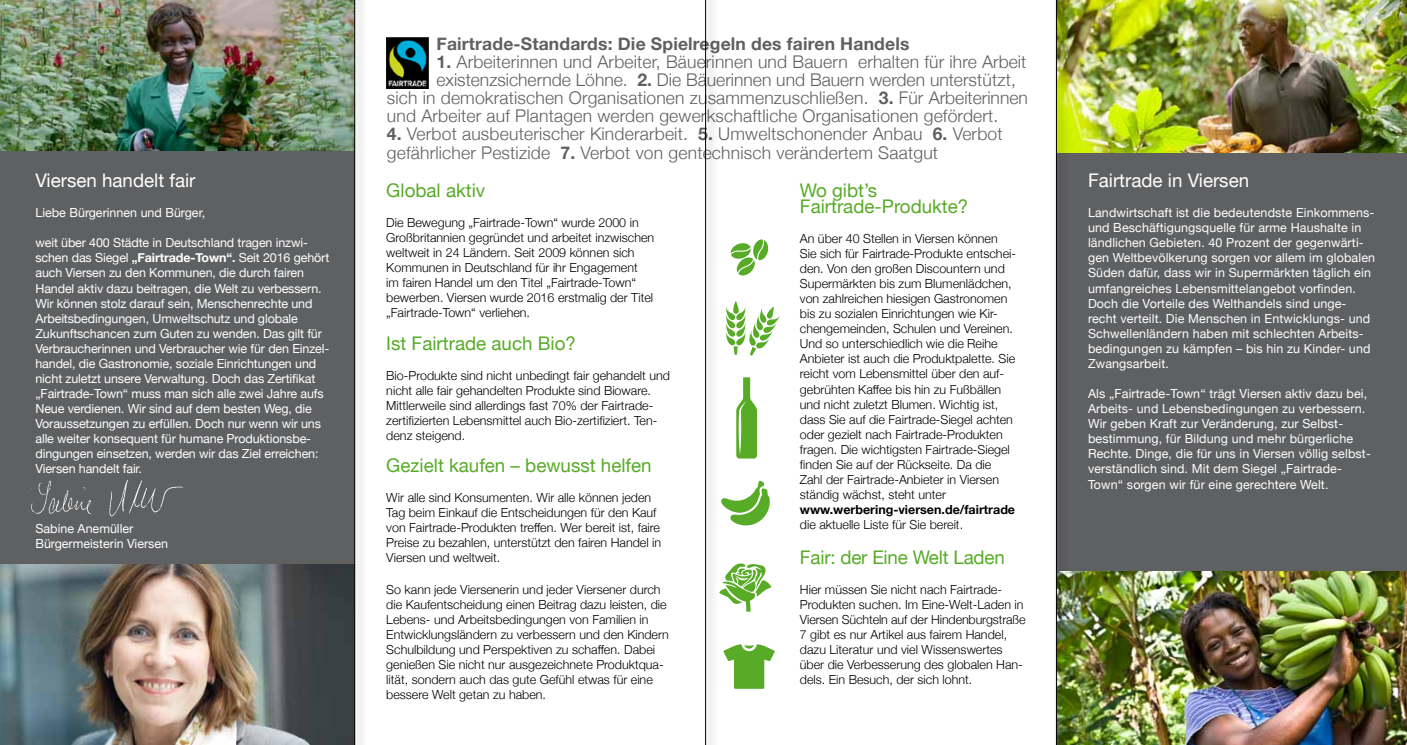
<style>
.page{position:relative;width:1407px;height:745px;background:#fff}
.page>*{position:absolute;margin:0;border:0;box-sizing:border-box;transform-origin:0 0}
.t1{font:18.75px/16.2px "Helvetica Neue";color:#57ab27}
.t2{font:18.75px "Helvetica Neue";color:#fff}
.t3{font:300 17.5px/18.1px "Helvetica Neue";letter-spacing:.01em;color:#5f6062}
.t4{font:700 17.5px "Helvetica Neue";letter-spacing:.01em;color:#5f6062}
.t5{font:300 12.5px/15px "Helvetica Neue";color:#000}
.t6{font:12.5px/15px "Helvetica Neue";color:#fff}
.t7{font:700 12.5px "Helvetica Neue";color:#000}
.s1{font-weight:700}
</style>
<div class="page">
<img style="left:386px;top:38px;width:43px;height:50px">
<div style="left:1056px;top:0;width:351px;height:744px;background:#5f6062"></div>
<img style="left:1069px;top:0;width:338px;height:152px">
<img style="left:1069px;top:571px;width:338px;height:173px">
<svg style="left:736px;top:377px;width:21px;height:81px"></svg>
<svg style="left:730px;top:239px;width:39px;height:37px"></svg>
<svg style="left:719px;top:563px;width:52px;height:48px"></svg>
<svg style="left:726px;top:301px;width:54px;height:55px"></svg>
<svg style="left:721px;top:480px;width:49px;height:45px"></svg>
<svg style="left:723px;top:644px;width:52px;height:44px"></svg>
<div style="left:0;top:0;width:354px;height:744px;background:#5f6062"></div>
<img style="left:0;top:564px;width:352px;height:180px">
<img style="left:31px;top:480px;width:153px;height:37px">
<img style="left:0;top:0;width:352px;height:151px">
<div style="left:352px;top:0;width:16px;height:744px;background:#000;opacity:.77"></div>
<hr style="left:354px;top:0;width:1px;height:744px;background:#000">
<div style="left:1053px;top:0;width:16px;height:744px;background:#000;opacity:.77"></div>
<hr style="left:1056px;top:0;width:1px;height:744px;background:#000">
<div style="left:703px;top:0;width:15px;height:744px;background:#f5f5f5"></div>
<hr style="left:705px;top:0;width:1px;height:744px;background:#000">
<h1 class="t2" style="left:35px;top:167px;width:162px">Viersen handelt fair</h1>
<p class="t6" style="left:35px;top:206px;width:171px">Liebe Bürgerinnen und Bürger,</p>
<p class="t6" style="left:35px;top:236px;width:295px">weit über 400 Städte in Deutschland tragen inzwi&shy;schen das Siegel <span class="s1">„Fairtrade-Town“.</span> Seit 2016 gehört auch Viersen zu den Kommunen, die durch fairen Handel aktiv dazu beitragen, die Welt zu verbessern.<br>Wir können stolz darauf sein, Menschenrechte und Arbeitsbedingungen, Umweltschutz und globale Zukunftschancen zum Guten zu wenden. Das gilt für Verbraucherinnen und Verbraucher wie für den Einzel&shy;handel, die Gastronomie, soziale Einrichtungen und nicht zuletzt unsere Verwaltung. Doch das Zertifikat „Fairtrade-Town“ muss man sich alle zwei Jahre aufs Neue verdienen. Wir sind auf dem besten Weg, die Voraussetzungen zu erfüllen. Doch nur wenn wir uns alle weiter konsequent für humane Produktionsbe&shy;dingungen einsetzen, werden wir das Ziel erreichen:<br>Viersen handelt fair.</p>
<p class="t6" style="left:35px;top:521px;width:134px">Sabine Anemüller<br>Bürgermeisterin Viersen</p>
<h2 class="t4" style="left:436px;top:30px;width:474px">Fairtrade-Standards: Die Spielregeln des fairen Handels</h2>
<h2 class="t3" style="left:436px;top:51px;width:591px"><span class="s1">1.</span> Arbeiterinnen und Arbeiter, Bäuerinnen und Bauern erhalten für ihre Arbeit</h2>
<h2 class="t3" style="left:436px;top:70px;width:581px">existenzsichernde Löhne. <span class="s1">2.</span> Die Bäuerinnen und Bauern werden unterstützt,</h2>
<h2 class="t3" style="left:387px;top:88px;width:642px">sich in demokratischen Organisationen zusammenzuschließen. <span class="s1">3.</span> Für Arbeiterinnen</h2>
<h2 class="t3" style="left:387px;top:106px;width:613px">und Arbeiter auf Plantagen werden gewerkschaftliche Organisationen gefördert.</h2>
<h2 class="t3" style="left:387px;top:124px;width:617px"><span class="s1">4.</span> Verbot ausbeuterischer Kinderarbeit. <span class="s1">5.</span> Umweltschonender Anbau <span class="s1">6.</span> Verbot gefährlicher Pestizide <span class="s1">7.</span> Verbot von gentechnisch verändertem Saatgut</h2>
<h1 class="t1" style="left:800px;top:183px;width:170px">Wo gibt’s<br>Fairtrade-Produkte?</h1>
<p class="t5" style="left:800px;top:230px;width:218px">An über 40 Stellen in Viersen können Sie sich für Fairtrade-Produkte entschei&shy;den. Von den großen Discountern und Supermärkten bis zum Blumenlädchen, von zahlreichen hiesigen Gastronomen bis zu sozialen Einrichtungen wie Kir&shy;chengemeinden, Schulen und Vereinen.<br>Und so unterschiedlich wie die Reihe Anbieter ist auch die Produktpalette. Sie reicht vom Lebensmittel über den auf&shy;gebrühten Kaffee bis hin zu Fußbällen und nicht zuletzt Blumen. Wichtig ist, dass Sie auf die Fairtrade-Siegel achten oder gezielt nach Fairtrade-Produkten fragen. Die wichtigsten Fairtrade-Siegel finden Sie auf der Rückseite. Da die Zahl der Fairtrade-Anbieter in Viersen ständig wächst, steht unter</p>
<p class="t7" style="left:800px;top:499px;width:217px">www.werbering-viersen.de/fairtrade</p>
<p class="t5" style="left:800px;top:515px;width:165px">die aktuelle Liste für Sie bereit.</p>
<h1 class="t1" style="left:800px;top:549px;width:206px">Fair: der Eine Welt Laden</h1>
<p class="t5" style="left:800px;top:580px;width:227px">Hier müssen Sie nicht nach Fairtrade-Produkten suchen. Im Eine-Welt-Laden in Viersen Süchteln auf der Hindenburgstraße 7 gibt es nur Artikel aus fairem Handel, dazu Literatur und viel Wissenswertes über die Verbesserung des globalen Han&shy;dels. Ein Besuch, der sich lohnt.</p>
<h1 class="t1" style="left:386px;top:183px;width:100px">Global aktiv</h1>
<p class="t5" style="left:386px;top:214px;width:269px">Die Bewegung „Fairtrade-Town“ wurde 2000 in Großbritannien gegründet und arbeitet inzwischen weltweit in 24 Ländern. Seit 2009 können sich Kommunen in Deutschland für ihr Engagement<br>im fairen Handel um den Titel „Fairtrade-Town“ bewerben. Viersen wurde 2016 erstmalig der Titel „Fairtrade-Town“ verliehen.</p>
<h1 class="t1" style="left:386px;top:336px;width:191px">Ist Fairtrade auch Bio?</h1>
<p class="t5" style="left:386px;top:367px;width:285px">Bio-Produkte sind nicht unbedingt fair gehandelt und nicht alle fair gehandelten Produkte sind Bioware.<br>Mittlerweile sind allerdings fast 70% der Fairtrade&shy;zertifizierten Lebensmittel auch Bio-zertifiziert. Ten&shy;denz steigend.</p>
<h1 class="t1" style="left:386px;top:458px;width:267px">Gezielt kaufen – bewusst helfen</h1>
<p class="t5" style="left:386px;top:489px;width:276px">Wir alle sind Konsumenten. Wir alle können jeden Tag beim Einkauf die Entscheidungen für den Kauf von Fairtrade-Produkten treffen. Wer bereit ist, faire Preise zu bezahlen, unterstützt den fairen Handel in Viersen und weltweit.</p>
<p class="t5" style="left:386px;top:580px;width:284px">So kann jede Viersenerin und jeder Viersener durch die Kaufentscheidung einen Beitrag dazu leisten, die Lebens- und Arbeitsbedingungen von Familien in Entwicklungsländern zu verbessern und den Kindern Schulbildung und Perspektiven zu schaffen. Dabei genießen Sie nicht nur ausgezeichnete Produktqua&shy;lität, sondern auch das gute Gefühl etwas für eine bessere Welt getan zu haben.</p>
<h1 class="t2" style="left:1088px;top:167px;width:163px">Fairtrade in Viersen</h1>
<p class="t6" style="left:1088px;top:206px;width:289px">Landwirtschaft ist die bedeutendste Einkommens&shy;und Beschäftigungsquelle für arme Haushalte in ländlichen Gebieten. 40 Prozent der gegenwärti&shy;gen Weltbevölkerung sorgen vor allem im globalen Süden dafür, dass wir in Supermärkten täglich ein umfangreiches Lebensmittelangebot vorfinden.<br>Doch die Vorteile des Welthandels sind unge&shy;recht verteilt. Die Menschen in Entwicklungs- und Schwellenländern haben mit schlechten Arbeits&shy;bedingungen zu kämpfen – bis hin zu Kinder- und Zwangsarbeit.</p>
<p class="t6" style="left:1088px;top:386px;width:284px">Als „Fairtrade-Town“ trägt Viersen aktiv dazu bei, Arbeits- und Lebensbedingungen zu verbessern.<br>Wir geben Kraft zur Veränderung, zur Selbst&shy;bestimmung, für Bildung und mehr bürgerliche Rechte. Dinge, die für uns in Viersen völlig selbst&shy;verständlich sind. Mit dem Siegel „Fairtrade-</p>
<p class="t6" style="left:1088px;top:477px;width:242px">Town“ sorgen wir für eine gerechtere Welt.</p>
</div>
